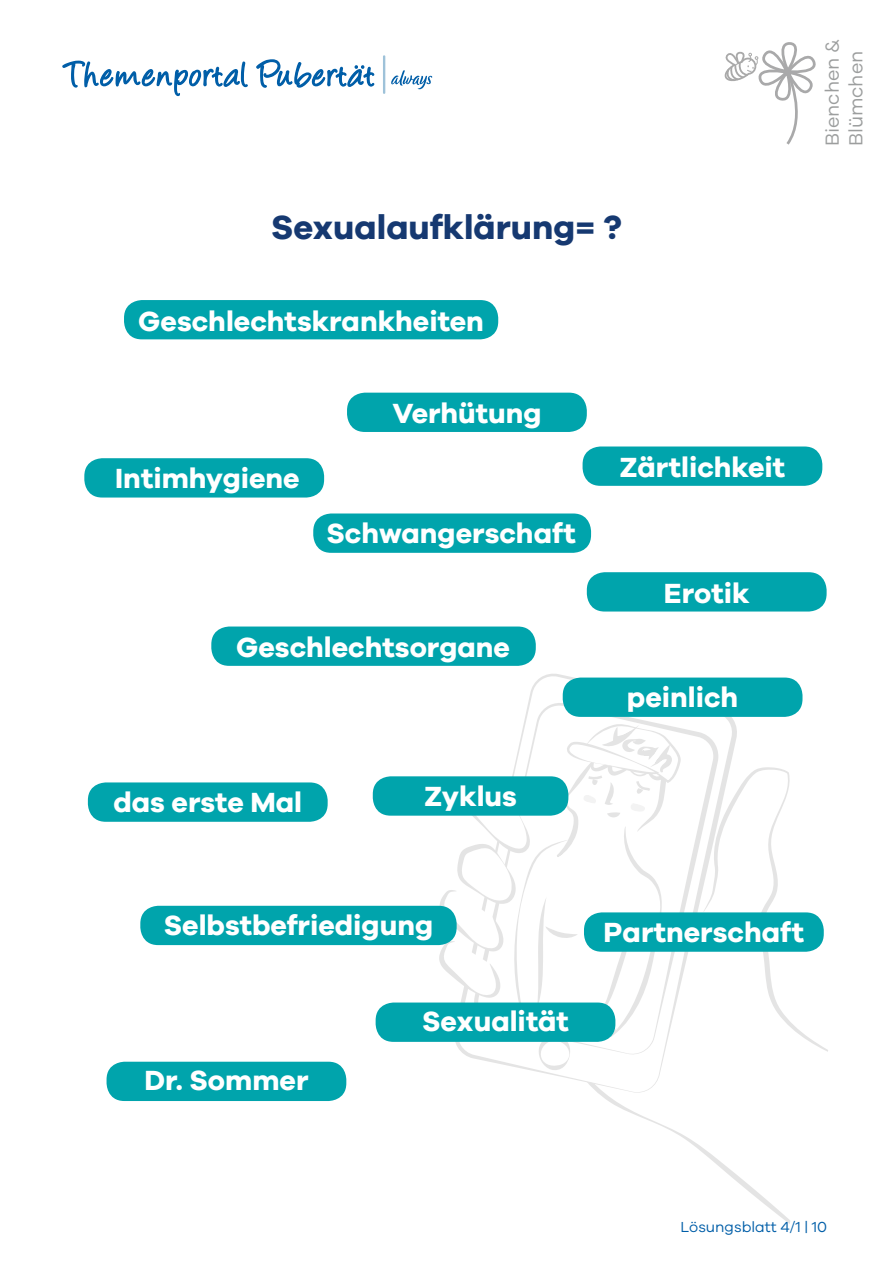
<style>
.page{position:relative;width:893px;height:1263px;background:#fff}
.page>*{position:absolute;margin:0;border:0;box-sizing:border-box;transform-origin:0 0}
.t1{font:700 34.5px "Galano Grotesque";color:#163971}
.t2{font:700 28.65px "Galano Grotesque";color:#fff}
.t3{font:19.5px/23.4px "Galano Grotesque";color:#9c9e9e}
.t4{font:15px "Galano Grotesque";color:#005ea8}
</style>
<div class="page">
<svg style="left:383px;top:55px;width:2px;height:39px"></svg>
<svg style="left:391px;top:70px;width:41px;height:19px"></svg>
<svg style="left:62px;top:60px;width:186px;height:37px"></svg>
<svg style="left:256px;top:59px;width:119px;height:29px"></svg>
<svg style="left:725px;top:42px;width:91px;height:103px"></svg>
<svg style="left:600px;top:1094px;width:190px;height:130px"></svg>
<svg style="left:528px;top:674px;width:209px;height:419px"></svg>
<svg style="left:703px;top:767px;width:125px;height:293px"></svg>
<svg style="left:524px;top:702px;width:194px;height:353px"></svg>
<svg style="left:439px;top:723px;width:242px;height:348px"></svg>
<div style="left:376px;top:1002px;width:239px;height:40px;background:#00a4ac;border-radius:18px"></div>
<div style="left:211px;top:626px;width:325px;height:40px;background:#00a4ac;border-radius:18px"></div>
<div style="left:84px;top:458px;width:240px;height:39px;background:#00a4ac;border-radius:18px"></div>
<div style="left:124px;top:300px;width:374px;height:39px;background:#00a4ac;border-radius:18px"></div>
<div style="left:347px;top:393px;width:240px;height:39px;background:#00a4ac;border-radius:18px"></div>
<div style="left:140px;top:906px;width:317px;height:39px;background:#00a4ac;border-radius:18px"></div>
<div style="left:88px;top:782px;width:240px;height:40px;background:#00a4ac;border-radius:18px"></div>
<div style="left:107px;top:1062px;width:239px;height:39px;background:#00a4ac;border-radius:18px"></div>
<div style="left:563px;top:677px;width:239px;height:40px;background:#00a4ac;border-radius:18px"></div>
<div style="left:583px;top:446px;width:239px;height:40px;background:#00a4ac;border-radius:18px"></div>
<div style="left:584px;top:912px;width:240px;height:40px;background:#00a4ac;border-radius:18px"></div>
<div style="left:373px;top:776px;width:195px;height:40px;background:#00a4ac;border-radius:18px"></div>
<div style="left:587px;top:572px;width:240px;height:39px;background:#00a4ac;border-radius:18px"></div>
<div style="left:313px;top:513px;width:278px;height:40px;background:#00a4ac;border-radius:18px"></div>
<p class="t1" style="left:271px;top:206px;width:352px">Sexualaufklärung= ?</p>
<p class="t2" style="left:138px;top:303px;width:347px">Geschlechtskrankheiten</p>
<p class="t2" style="left:115px;top:460px;width:186px">Intimhygiene</p>
<p class="t2" style="left:392px;top:396px;width:151px">Verhütung</p>
<p class="t2" style="left:326px;top:515px;width:251px">Schwangerschaft</p>
<p class="t2" style="left:236px;top:630px;width:275px">Geschlechtsorgane</p>
<p class="t2" style="left:113px;top:785px;width:190px">das erste Mal</p>
<p class="t2" style="left:424px;top:779px;width:94px">Zyklus</p>
<p class="t2" style="left:620px;top:450px;width:167px">Zärtlichkeit</p>
<p class="t2" style="left:664px;top:576px;width:87px">Erotik</p>
<p class="t2" style="left:627px;top:680px;width:113px">peinlich</p>
<p class="t3" style="left:820px;top:146px;width:109px;rotate:-90deg">Bienchen &amp;<br>Blümchen</p>
<p class="t2" style="left:164px;top:908px;width:271px">Selbstbefriedigung</p>
<p class="t2" style="left:144px;top:1063px;width:166px">Dr. Sommer</p>
<p class="t2" style="left:422px;top:1004px;width:148px">Sexualität</p>
<p class="t2" style="left:604px;top:915px;width:202px">Partnerschaft</p>
<p class="t4" style="left:680px;top:1218px;width:148px">Lösungsblatt 4/1 | 10</p>
</div>
